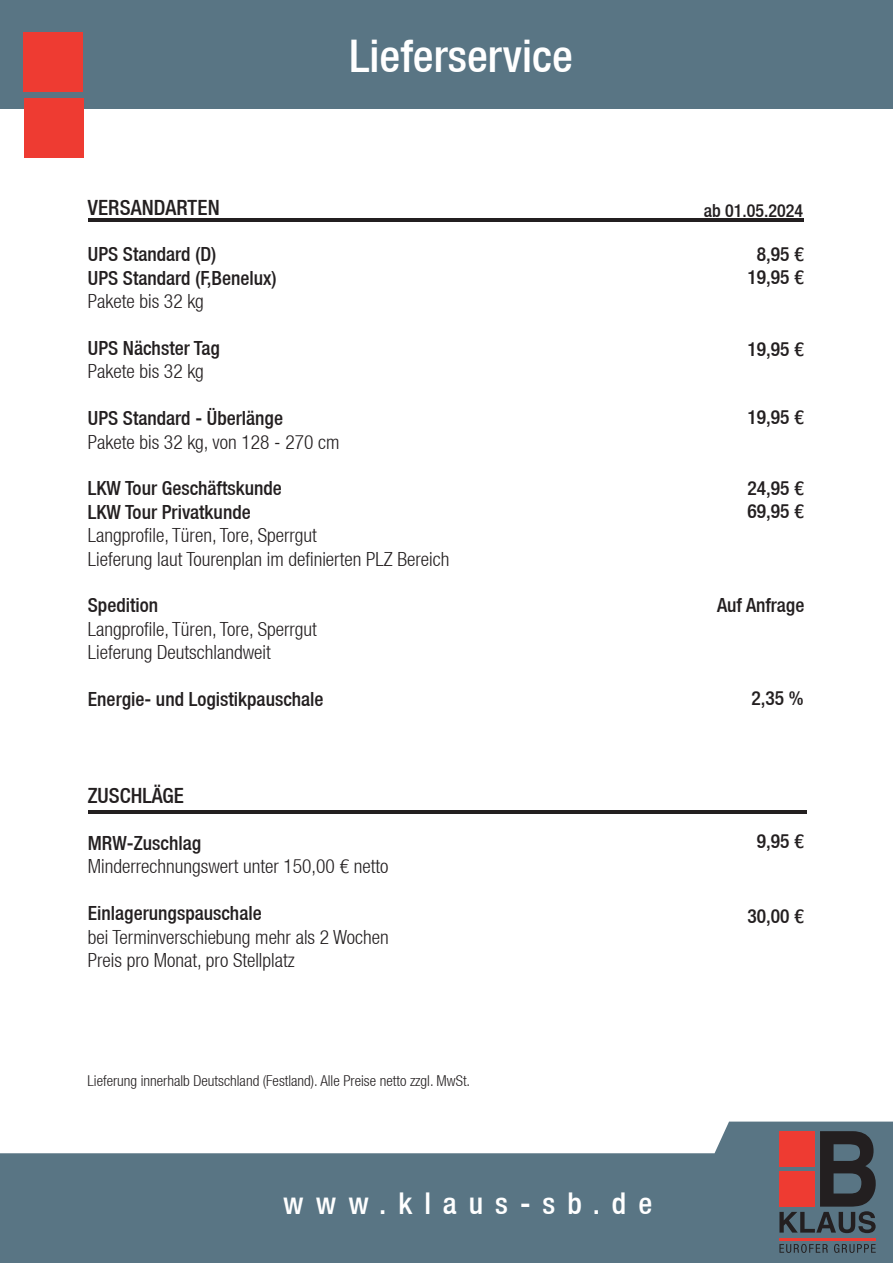
<style>
.page{position:relative;width:893px;height:1263px;background:#fff}
.page>*{position:absolute;margin:0;border:0;box-sizing:border-box;transform-origin:0 0}
.t1{font:500 condensed 45px "Helvetica Neue LT";color:#fff}
.t2{font:500 condensed 30px "Helvetica Neue LT";letter-spacing:.4em;color:#fff}
.t3{font:500 condensed 21px "Helvetica Neue LT";letter-spacing:.005em;color:#231f20}
.t4{font:300 condensed 19.5px/23.4px "Helvetica Neue LT";color:#231f20}
.t5{font:500 condensed 19.5px/23.4px "Helvetica Neue LT";color:#231f20}
.t6{font:500 condensed 18px "Helvetica Neue LT";color:#231f20}
.t7{font:300 condensed 15px "Helvetica Neue LT";color:#231f20}
</style>
<div class="page">
<div style="left:0;top:0;width:893px;height:108px;background:#597584"></div>
<div style="left:23px;top:32px;width:60px;height:60px;background:#ee3b32"></div>
<div style="left:24px;top:99px;width:60px;height:59px;background:#ee3b32"></div>
<svg style="left:0;top:1121px;width:893px;height:142px;fill:#597584"></svg>
<svg style="left:779px;top:1131px;width:97px;height:102px"></svg>
<svg style="left:779px;top:1244px;width:49px;height:9px"></svg>
<svg style="left:834px;top:1244px;width:42px;height:9px"></svg>
<hr style="left:779px;top:1238px;width:97px;height:2px;background:#ee3b32">
<hr style="left:88px;top:218px;width:716px;height:3px;background:#231f20">
<hr style="left:88px;top:810px;width:718px;height:3px;background:#231f20">
<h1 class="t1" style="left:350px;top:29px;width:225px">Lieferservice</h1>
<p class="t3" style="left:88px;top:195px;width:133px">VERSANDARTEN</p>
<p class="t5" style="left:88px;top:242px;width:190px">UPS Standard (D)<br>UPS Standard (F,Benelux)</p>
<p class="t4" style="left:88px;top:289px;width:118px">Pakete bis 32 kg</p>
<p class="t5" style="left:88px;top:336px;width:134px">UPS Nächster Tag</p>
<p class="t4" style="left:88px;top:360px;width:118px">Pakete bis 32 kg</p>
<p class="t5" style="left:88px;top:406px;width:197px">UPS Standard - Überlänge</p>
<p class="t4" style="left:88px;top:430px;width:253px">Pakete bis 32 kg, von 128 - 270 cm</p>
<p class="t5" style="left:88px;top:476px;width:196px">LKW Tour Geschäftskunde<br>LKW Tour Privatkunde</p>
<p class="t4" style="left:88px;top:523px;width:363px">Langprofile, Türen, Tore, Sperrgut<br>Lieferung laut Tourenplan im definierten PLZ Bereich</p>
<p class="t5" style="left:88px;top:593px;width:72px">Spedition</p>
<p class="t4" style="left:88px;top:617px;width:231px">Langprofile, Türen, Tore, Sperrgut<br>Lieferung Deutschlandweit</p>
<p class="t5" style="left:88px;top:687px;width:237px">Energie- und Logistikpauschale</p>
<p class="t3" style="left:88px;top:783px;width:98px">ZUSCHLÄGE</p>
<p class="t5" style="left:88px;top:831px;width:115px">MRW-Zuschlag</p>
<p class="t4" style="left:88px;top:855px;width:302px">Minderrechnungswert unter 150,00 € netto</p>
<p class="t5" style="left:88px;top:901px;width:175px">Einlagerungspauschale</p>
<p class="t4" style="left:88px;top:925px;width:302px">bei Terminverschiebung mehr als 2 Wochen<br>Preis pro Monat, pro Stellplatz</p>
<p class="t7" style="left:88px;top:1071px;width:384px">Lieferung innerhalb Deutschland (Festland). Alle Preise netto zzgl. MwSt.</p>
<h2 class="t2" style="left:283px;top:1186px;width:371px">www.klaus-sb.de</h2>
<p class="t6" style="left:704px;top:199px;width:101px">ab 01.05.2024</p>
<p class="t5" style="left:747px;top:242px;width:58px;text-align:center">8,95 €<br>19,95 €</p>
<p class="t5" style="left:747px;top:337px;width:58px">19,95 €</p>
<p class="t5" style="left:747px;top:405px;width:58px">19,95 €</p>
<p class="t5" style="left:747px;top:476px;width:58px;line-height:22.6px">24,95 €<br>69,95 €</p>
<p class="t5" style="left:717px;top:594px;width:89px">Auf Anfrage</p>
<p class="t5" style="left:751px;top:686px;width:54px">2,35 %</p>
<p class="t5" style="left:757px;top:829px;width:48px">9,95 €</p>
<p class="t5" style="left:747px;top:904px;width:58px">30,00 €</p>
</div>
